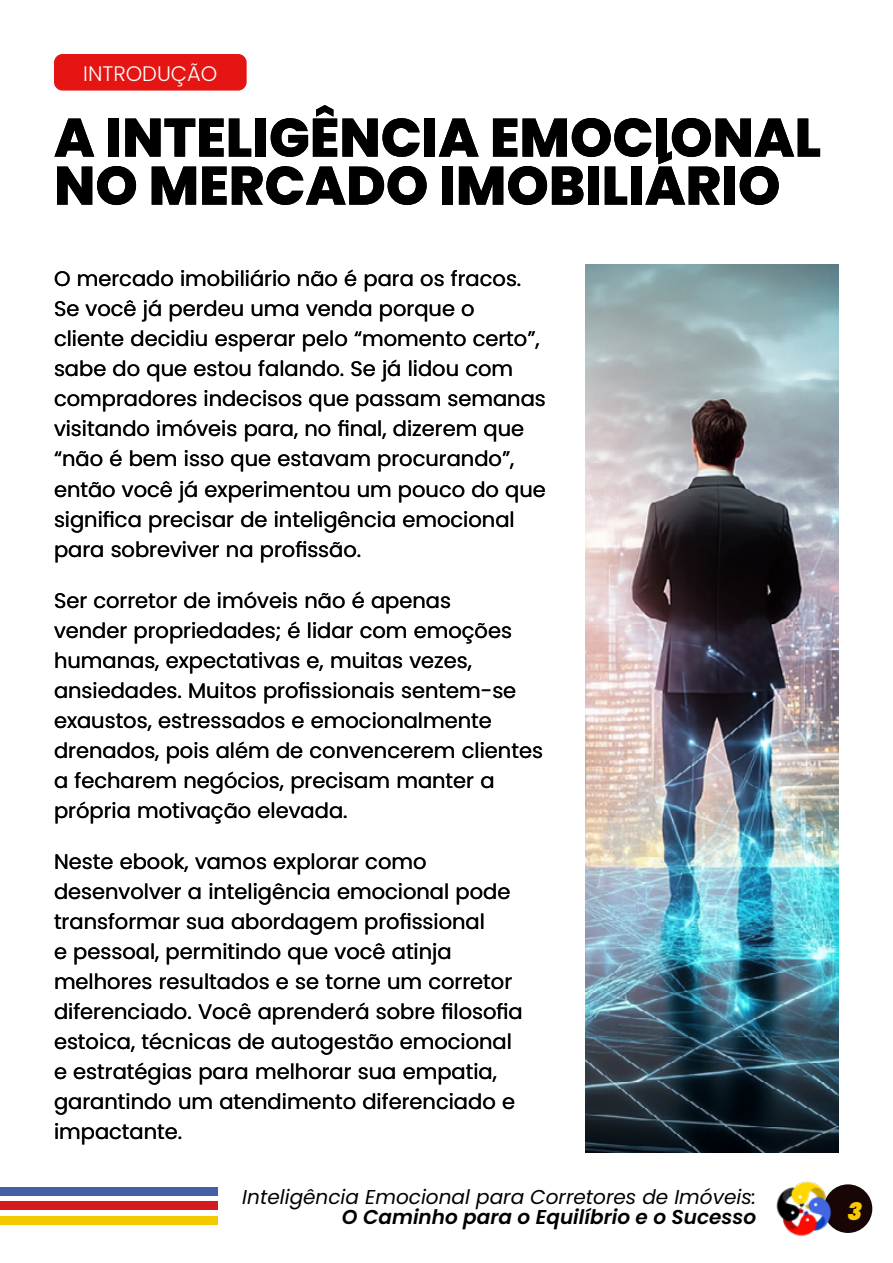
<style>
.page{position:relative;width:893px;height:1263px;background:#fff}
.page>*{position:absolute;margin:0;border:0;box-sizing:border-box;transform-origin:0 0}
.t1{font:800 54px/48px "Poppins";color:#000}
.t2{font:italic 900 24px "Poppins";color:#f9ca00}
.t3{font:21px/30px "Poppins";color:#000}
.t4{font:300 21px "Poppins";color:#fff}
.t5{font:italic 20.1px "Poppins";color:#000}
.t6{font:italic 600 20.1px "Poppins";color:#000}
</style>
<div class="page">
<div style="left:824px;top:1184px;width:48px;height:49px;background:#180607;border-radius:50%"></div>
<img style="left:776px;top:1181px;width:61px;height:55px">
<div style="left:0;top:1187px;width:217px;height:8px;background:#445fa4"></div>
<div style="left:0;top:1201px;width:217px;height:9px;background:#d61b20"></div>
<div style="left:0;top:1216px;width:217px;height:8px;background:#f3ca00"></div>
<div style="left:54px;top:54px;width:193px;height:37px;background:#e41513;border-radius:9px"></div>
<img style="left:586px;top:264px;width:253px;height:888px">
<p class="t4" style="left:83px;top:62px;width:136px">INTRODUÇÃO</p>
<h1 class="t1" style="left:54px;top:114px;width:769px">A INTELIGÊNCIA EMOCIONAL<br>NO MERCADO IMOBILIÁRIO</h1>
<p class="t3" style="left:54px;top:264px;width:493px">O mercado imobiliário não é para os fracos.<br>Se você já perdeu uma venda porque o cliente decidiu esperar pelo “momento certo”, sabe do que estou falando. Se já lidou com compradores indecisos que passam semanas visitando imóveis para, no final, dizerem que “não é bem isso que estavam procurando”, então você já experimentou um pouco do que significa precisar de inteligência emocional para sobreviver na profissão.</p>
<p class="t3" style="left:54px;top:585px;width:491px">Ser corretor de imóveis não é apenas<br>vender propriedades; é lidar com emoções humanas, expectativas e, muitas vezes, ansiedades. Muitos profissionais sentem-se exaustos, estressados e emocionalmente drenados, pois além de convencerem clientes a fecharem negócios, precisam manter a própria motivação elevada.</p>
<p class="t3" style="left:54px;top:847px;width:470px">Neste ebook, vamos explorar como desenvolver a inteligência emocional pode transformar sua abordagem profissional<br>e pessoal, permitindo que você atinja melhores resultados e se torne um corretor diferenciado. Você aprenderá sobre filosofia estoica, técnicas de autogestão emocional e estratégias para melhorar sua empatia, garantindo um atendimento diferenciado e impactante.</p>
<p class="t5" style="left:242px;top:1185px;width:515px">Inteligência Emocional para Corretores de Imóveis:</p>
<p class="t6" style="left:342px;top:1205px;width:416px">O Caminho para o Equilíbrio e o Sucesso</p>
<p class="t2" style="left:847px;top:1197px;width:16px">3</p>
</div>
